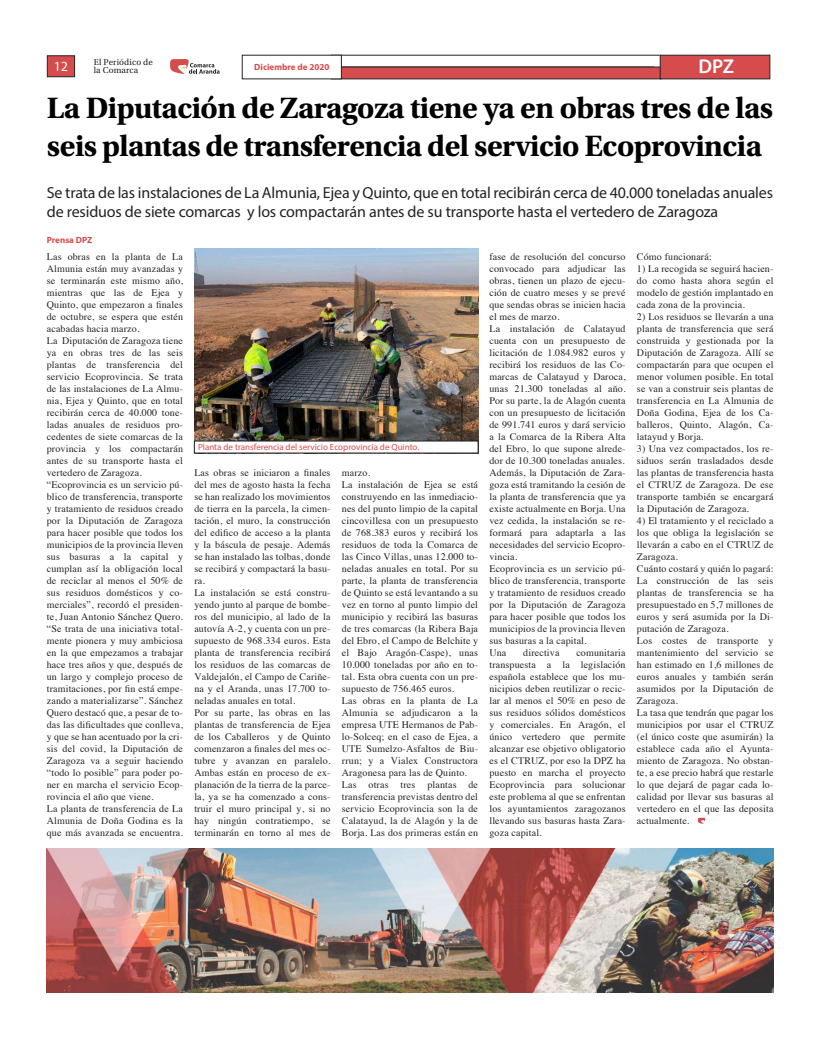
<style>
.page{position:relative;width:820px;height:1049px;background:#fff}
.page>*{position:absolute;margin:0;border:0;box-sizing:border-box;transform-origin:0 0}
.t1{font:700 31px/38px "Utopia Std";letter-spacing:-.02em;color:#000}
.t2{font:600 20px "Myriad Pro";color:#fff}
.t3{font:16px/19.2px "Myriad Pro";letter-spacing:-.01em;color:#242227}
.t4{font:14px "Myriad Pro";color:#fff}
.t5{font:10px/12px "Times";letter-spacing:.015em;color:#242227}
.t6{font:9px "Myriad Pro";color:#d64b4c}
.t7{font:700 9px "Myriad Pro";color:#d64b4c}
.t8{font:9px "Utopia Std";letter-spacing:.01em;color:#242227}
</style>
<div class="page">
<svg style="left:170px;top:59px;width:49px;height:15px"></svg>
<hr style="left:331px;top:55px;width:328px;height:1px;background:#242227">
<div style="left:331px;top:67px;width:330px;height:12px;background:#d64b4c"></div>
<div style="left:47px;top:55px;width:28px;height:22px;background:#d64b4c;border:1px solid #242227"></div>
<div style="left:659px;top:55px;width:111px;height:24px;background:#d64b4c;border:1px solid #242227"></div>
<div style="left:242px;top:55px;width:100px;height:24px;background:#fff"></div>
<svg style="left:698px;top:818px;width:7px;height:6px"></svg>
<img style="left:194px;top:249px;width:284px;height:191px">
<div style="left:194px;top:440px;width:284px;height:13px;background:#fff;border:1px solid #242227"></div>
<img style="left:47px;top:848px;width:725px;height:144px">
<p class="t8" style="left:94px;top:59px;width:61px">El Periódico de</p>
<p class="t7" style="left:260px;top:63px;width:64px">Agosto de 2020</p>
<h2 class="t2" style="left:698px;top:58px;width:37px">DPZ</h2>
<h1 class="t1" style="left:47px;top:92px;width:727px">La Diputación de Zaragoza tiene ya en obras tres de las seis plantas de transferencia del servicio Ecoprovincia</h1>
<h3 class="t4" style="left:54px;top:60px;width:16px">12</h3>
<p class="t8" style="left:94px;top:67px;width:46px">la Comarca</p>
<p class="t7" style="left:254px;top:63px;width:76px">Diciembre de 2020</p>
<h3 class="t3" style="left:47px;top:184px;width:727px">Se trata de las instalaciones de La Almunia, Ejea y Quinto, que en total recibirán cerca de 40.000 toneladas anuales de residuos de siete comarcas y los compactarán antes de su transporte hasta el vertedero de Zaragoza</h3>
<p class="t7" style="left:47px;top:236px;width:47px">Prensa DPZ</p>
<p class="t5" style="left:47px;top:252px;width:138px">Las obras en la planta de La<br>Almunia están muy avanzadas y se terminarán este mismo año, mientras que las de Ejea y<br>Quinto, que empezaron a finales de octubre, se espera que estén acabadas hacia marzo.<br>La Diputación de Zaragoza tiene ya en obras tres de las seis plantas de transferencia del servicio Ecoprovincia. Se trata de las instalaciones de La Almu&shy;nia, Ejea y Quinto, que en total recibirán cerca de 40.000 tone&shy;ladas anuales de residuos pro&shy;cedentes de siete comarcas de la provincia y los compactarán antes de su transporte hasta el vertedero de Zaragoza. “Ecoprovincia es un servicio pú&shy;blico de transferencia, transporte y tratamiento de residuos creado por la Diputación de Zaragoza para hacer posible que todos los municipios de la provincia lleven sus basuras a la capital y cumplan así la obligación local de reciclar al menos el 50% de sus residuos domésticos y co&shy;merciales”, recordó el presiden&shy;te, Juan Antonio Sánchez Quero. “Se trata de una iniciativa total&shy;mente pionera y muy ambiciosa en la que empezamos a trabajar hace tres años y que, después de un largo y complejo proceso de tramitaciones, por fin está empe&shy;zando a materializarse”. Sánchez<br>Quero destacó que, a pesar de to&shy;das las dificultades que conlleva, y que se han acentuado por la cri&shy;sis del covid, la Diputación de<br>Zaragoza va a seguir haciendo “todo lo posible” para poder po&shy;ner en marcha el servicio Ecop&shy;rovincia el año que viene.<br>La planta de transferencia de La<br>Almunia de Doña Godina es la que más avanzada se encuentra.</p>
<p class="t6" style="left:198px;top:443px;width:222px">Planta de transferencia del servicio Ecoprovincia de Quinto.</p>
<p class="t5" style="left:194px;top:468px;width:138px">Las obras se iniciaron a finales del mes de agosto hasta la fecha se han realizado los movimientos de tierra en la parcela, la cimen&shy;tación, el muro, la construcción del edifico de acceso a la planta y la báscula de pesaje. Además se han instalado las tolbas, donde se recibirá y compactará la basu&shy;ra.<br>La instalación se está constru&shy;yendo junto al parque de bombe&shy;ros del municipio, al lado de la autovía A-2, y cuenta con un pre&shy;supuesto de 968.334 euros. Esta planta de transferencia recibirá los residuos de las comarcas de<br>Valdejalón, el Campo de Cariñe&shy;na y el Aranda, unas 17.700 to&shy;neladas anuales en total.<br>Por su parte, las obras en las plantas de transferencia de Ejea de los Caballeros y de Quinto comenzaron a finales del mes oc&shy;tubre y avanzan en paralelo.<br>Ambas están en proceso de ex&shy;planación de la tierra de la parce&shy;la, ya se ha comenzado a cons&shy;truir el muro principal y, si no hay ningún contratiempo, se terminarán en torno al mes de</p>
<p class="t5" style="left:342px;top:468px;width:138px">marzo.<br>La instalación de Ejea se está construyendo en las inmediacio&shy;nes del punto limpio de la capital cincovillesa con un presupuesto de 768.383 euros y recibirá los residuos de toda la Comarca de las Cinco Villas, unas 12.000 to&shy;neladas anuales en total. Por su parte, la planta de transferencia de Quinto se está levantando a su vez en torno al punto limpio del municipio y recibirá las basuras de tres comarcas (la Ribera Baja del Ebro, el Campo de Belchite y el Bajo Aragón-Caspe), unas<br>10.000 toneladas por año en to&shy;tal. Esta obra cuenta con un pre&shy;supuesto de 756.465 euros.<br>Las obras en la planta de La<br>Almunia se adjudicaron a la empresa UTE Hermanos de Pab&shy;lo-Solceq; en el caso de Ejea, a<br>UTE Sumelzo-Asfaltos de Biu&shy;rrun; y a Vialex Constructora<br>Aragonesa para las de Quinto.<br>Las otras tres plantas de transferencia previstas dentro del servicio Ecoprovincia son la de<br>Calatayud, la de Alagón y la de<br>Borja. Las dos primeras están en</p>
<p class="t5" style="left:489px;top:252px;width:138px">fase de resolución del concurso convocado para adjudicar las obras, tienen un plazo de ejecu&shy;ción de cuatro meses y se prevé que sendas obras se inicien hacia el mes de marzo.<br>La instalación de Calatayud cuenta con un presupuesto de licitación de 1.084.982 euros y recibirá los residuos de las Co&shy;marcas de Calatayud y Daroca, unas 21.300 toneladas al año.<br>Por su parte, la de Alagón cuenta con un presupuesto de licitación de 991.741 euros y dará servicio a la Comarca de la Ribera Alta del Ebro, lo que supone alrede&shy;dor de 10.300 toneladas anuales.<br>Además, la Diputación de Zara&shy;goza está tramitando la cesión de la planta de transferencia que ya existe actualmente en Borja. Una vez cedida, la instalación se re&shy;formará para adaptarla a las necesidades del servicio Ecopro&shy;vincia.<br>Ecoprovincia es un servicio pú&shy;blico de transferencia, transporte y tratamiento de residuos creado por la Diputación de Zaragoza para hacer posible que todos los municipios de la provincia lleven sus basuras a la capital.<br>Una</p>
<p class="t5" style="left:523px;top:648px;width:38px">directiva</p>
<p class="t5" style="left:489px;top:648px;width:138px;text-align:justify;text-indent:87px">comunitaria transpuesta a la legislación española establece que los mu&shy;nicipios deben reutilizar o recic&shy;lar al menos el 50% en peso de sus residuos sólidos domésticos y comerciales. En Aragón, el único vertedero que permite alcanzar ese objetivo obligatorio es el CTRUZ, por eso la DPZ ha puesto en marcha el proyecto Ecoprovincia para solucionar este problema al que se enfrentan los ayuntamientos zaragozanos llevando sus basuras hasta Zara&shy;goza capital.</p>
<p class="t5" style="left:636px;top:252px;width:76px">Cómo funcionará:</p>
<p class="t5" style="left:636px;top:264px;width:138px;text-align:justify">1) La recogida se seguirá hacien&shy;do como hasta ahora según el modelo de gestión implantado en cada zona de la provincia.</p>
<p class="t5" style="left:636px;top:312px;width:138px;text-align:justify">2) Los residuos se llevarán a una planta de transferencia que será construida y gestionada por la Diputación de Zaragoza. Allí se compactarán para que ocupen el menor volumen posible. En total se van a construir seis plantas de transferencia en La Almunia de Doña Godina, Ejea de los Ca&shy;balleros, Quinto, Alagón, Ca&shy;latayud y Borja.</p>
<p class="t5" style="left:636px;top:444px;width:138px;text-align:justify">3) Una vez compactados, los re&shy;siduos serán trasladados desde las plantas de transferencia hasta el CTRUZ de Zaragoza. De ese transporte también se encargará la Diputación de Zaragoza.</p>
<p class="t5" style="left:636px;top:516px;width:138px">4) El tratamiento y el reciclado a los que obliga la legislación se llevarán a cabo en el CTRUZ de<br>Zaragoza.<br>Cuánto costará y quién lo pagará:<br>La construcción de las seis plantas de transferencia se ha presupuestado en 5,7 millones de euros y será asumida por la Di&shy;putación de Zaragoza.<br>Los costes de transporte y mantenimiento del servicio se han estimado en 1,6 millones de euros anuales y también serán asumidos por la Diputación de<br>Zaragoza.<br>La tasa que tendrán que pagar los municipios por usar el CTRUZ (el único coste que asumirán) la establece cada año el Ayunta&shy;miento de Zaragoza. No obstan&shy;te, a ese precio habrá que restarle lo que dejará de pagar cada lo&shy;calidad por llevar sus basuras al vertedero en el que las deposita actualmente.</p>
</div>
